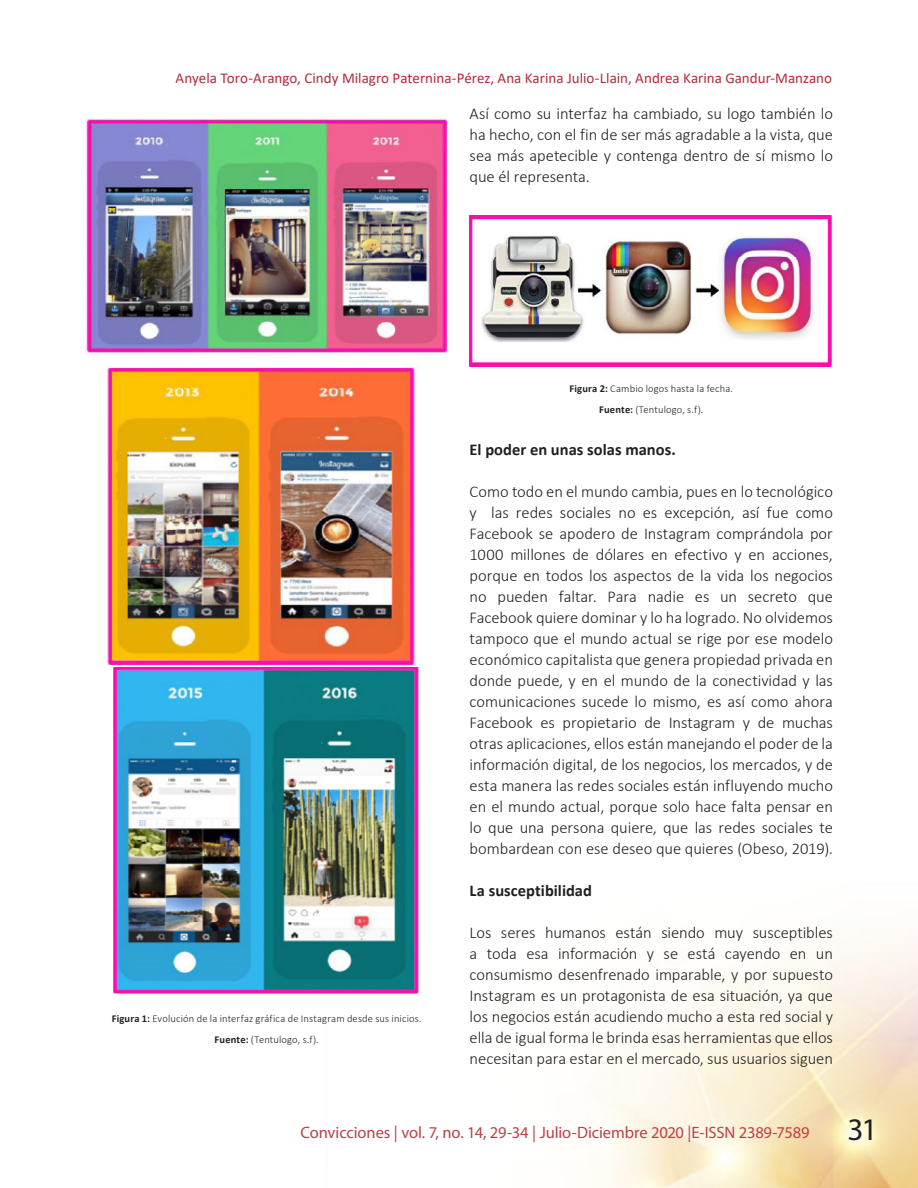
<style>
.page{position:relative;width:918px;height:1188px;background:#fff}
.page>*{position:absolute;margin:0;border:0;box-sizing:border-box;transform-origin:0 0}
.t1{font:300 16.5px/21px "Calibri";letter-spacing:-.005em;color:#231f20;text-align:justify}
.t2{font:16.5px "Myriad Pro";letter-spacing:-.005em;color:#bb404a}
.t3{font:700 16.5px "Calibri";color:#231f20}
.t4{font:15px "Calibri";color:#b5283e}
.t5{font:300 10.5px "Calibri";letter-spacing:.015em;color:#231f20}
.s1{font-weight:700}
.s2{font-size:31.5px;color:#231f20}
</style>
<div class="page">
<img style="left:469px;top:215px;width:449px;height:973px">
<img style="left:85px;top:118px;width:362px;height:547px">
<img style="left:113px;top:667px;width:307px;height:327px">
<img style="left:470px;top:216px;width:363px;height:151px">
<p class="t4" style="left:176px;top:67px;width:658px">Anyela Toro-Arango, Cindy Milagro Paternina-Pérez, Ana Karina Julio-Llain, Andrea Karina Gandur-Manzano</p>
<p class="t1" style="left:470px;top:103px;width:365px">Así como su interfaz ha cambiado, su logo también lo ha hecho, con el fin de ser más agradable a la vista, que sea más apetecible y contenga dentro de sí mismo lo que él representa.</p>
<p class="t5" style="left:112px;top:1012px;width:311px"><span class="s1">Figura 1:</span> Evolución de la interfaz gráfica de Instagram desde sus inicios.</p>
<p class="t5" style="left:215px;top:1033px;width:106px"><span class="s1">Fuente:</span> (Tentulogo, s.f).</p>
<p class="t5" style="left:569px;top:382px;width:165px"><span class="s1">Figura 2:</span> Cambio logos hasta la fecha.</p>
<p class="t5" style="left:599px;top:403px;width:106px"><span class="s1">Fuente:</span> (Tentulogo, s.f).</p>
<p class="t3" style="left:470px;top:438px;width:208px">El poder en unas solas manos.</p>
<p class="t1" style="left:470px;top:481px;width:365px">Como todo en el mundo cambia, pues en lo tecnológico y las redes sociales no es excepción, así fue como Facebook se apodero de Instagram comprándola por 1000 millones de dólares en efectivo y en acciones, porque en todos los aspectos de la vida los negocios no pueden faltar. Para nadie es un secreto que Facebook quiere dominar y lo ha logrado. No olvidemos tampoco que el mundo actual se rige por ese modelo económico capitalista que genera propiedad privada en donde puede, y en el mundo de la conectividad y las comunicaciones sucede lo mismo, es así como ahora Facebook es propietario de Instagram y de muchas otras aplicaciones, ellos están manejando el poder de la información digital, de los negocios, los mercados, y de esta manera las redes sociales están influyendo mucho en el mundo actual, porque solo hace falta pensar en lo que una persona quiere, que las redes sociales te bombardean con ese deseo que quieres (Obeso, 2019).</p>
<p class="t3" style="left:470px;top:879px;width:124px">La susceptibilidad</p>
<p class="t1" style="left:470px;top:922px;width:365px">Los seres humanos están siendo muy susceptibles a toda esa información y se está cayendo en un consumismo desenfrenado imparable, y por supuesto Instagram es un protagonista de esa situación, ya que los negocios están acudiendo mucho a esta red social y ella de igual forma le brinda esas herramientas que ellos necesitan para estar en el mercado, sus usuarios siguen</p>
<p class="t2" style="left:300px;top:1123px;width:579px">Convicciones | vol. 7, no. 14, 29-34 | Julio-Diciembre 2020 |E-ISSN 2389-7589 <span class="s2">31</span></p>
</div>
